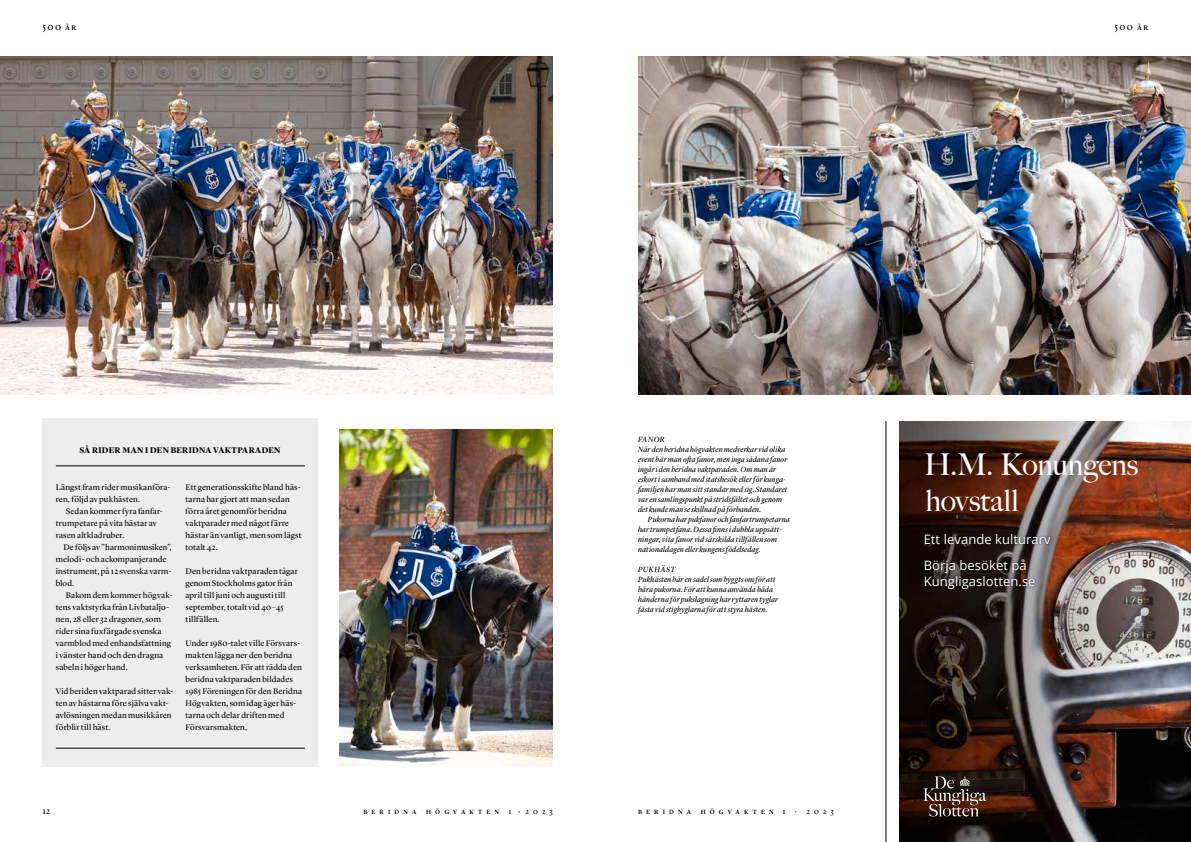
<style>
.page{position:relative;width:1191px;height:842px;background:#fff}
.page>*{position:absolute;margin:0;border:0;box-sizing:border-box;transform-origin:0 0}
.t1{font:30px/36px "Big Caslon Q";letter-spacing:-.01em;color:#fff}
.t2{font:13px/25.9px "Open Sans";letter-spacing:.005em;color:#fff}
.t3{font:10px "Lyon Display";letter-spacing:.135em;color:#000}
.t4{font:9px "Lyon Display";color:#000}
.t5{font:8.5px/12px "Lyon Display";letter-spacing:.015em;color:#000}
.t6{font:700 8.5px "Lyon Display";letter-spacing:.035em;color:#000}
.t7{font:8.4px "Lyon Display";letter-spacing:.01em;color:#000}
.t8{font:italic 7.8px/10px "Lyon Display";letter-spacing:.015em;color:#000}
.t9{font:500 6.3px "Lyon Display";letter-spacing:.655em;color:#000}
.s1{font-weight:500;font-size:7px}
.s2{font-weight:400;font-size:8px}
</style>
<div class="page">
<div style="left:43px;top:418px;width:275px;height:348px;background:#ededed"></div>
<img style="left:0;top:57px;width:552px;height:337px">
<img style="left:899px;top:421px;width:292px;height:421px">
<div style="left:922px;top:532px;width:131px;height:59px;background:#000;opacity:.55"></div>
<svg style="left:923px;top:776px;width:63px;height:40px"></svg>
<hr style="left:885px;top:421px;width:1px;height:421px;background:#000">
<img style="left:638px;top:57px;width:553px;height:337px">
<img style="left:339px;top:429px;width:214px;height:337px">
<hr style="left:56px;top:748px;width:249px;height:1px;background:#000">
<hr style="left:56px;top:466px;width:249px;height:1px;background:#000">
<p class="t3" style="left:43px;top:19px;width:35px">500 <span class="s1">ÅR</span></p>
<p class="t3" style="left:1114px;top:19px;width:35px">500 <span class="s1">ÅR</span></p>
<p class="t6" style="left:79px;top:443px;width:202px">SÅ RIDER MAN I DEN BERIDNA VAKTPARADEN</p>
<p class="t5" style="left:56px;top:481px;width:116px">Längst fram rider musikanföra&shy;ren, följd av pukhästen.</p>
<p class="t5" style="left:56px;top:505px;width:109px;text-indent:10px">Sedan kommer fyra fanfar&shy;trumpetare på vita hästar av rasen altkladruber.</p>
<p class="t7" style="left:63px;top:541px;width:110px">De följs av ”harmonimusiken”,</p>
<p class="t5" style="left:56px;top:553px;width:117px">melodi- och ackompanjerande instrument, på 12 svenska varm&shy;blod.</p>
<p class="t5" style="left:56px;top:589px;width:118px;text-indent:10px">Bakom dem kommer högvak&shy;tens vaktstyrka från Livbataljo&shy;nen, 28 eller 32 dragoner, som rider sina fuxfärgade svenska varmblod med enhandsfattning i vänster hand och den dragna sabeln i höger hand.</p>
<p class="t5" style="left:56px;top:685px;width:119px">Vid beriden vaktparad sitter vak&shy;ten av hästarna före själva vakt&shy;avlösningen medan musikkåren förblir till häst.</p>
<p class="t5" style="left:185px;top:481px;width:118px">Ett generationsskifte bland häs&shy;tarna har gjort att man sedan förra året genomför beridna vaktparader med något färre hästar än vanligt, men som lägst totalt 42.</p>
<p class="t5" style="left:185px;top:565px;width:114px">Den beridna vaktparaden tågar genom Stockholms gator från april till juni och augusti till september, totalt vid 40–45 tillfällen.</p>
<p class="t5" style="left:185px;top:637px;width:118px">Under 1980-talet ville Försvars&shy;makten lägga ner den beridna verksamheten. För att rädda den beridna vaktparaden bildades<br>1985 Föreningen för den Beridna<br>Högvakten, som idag äger häs&shy;tarna och delar driften med<br>Försvarsmakten.</p>
<p class="t8" style="left:638px;top:434px;width:151px">FANOR<br>När den beridna högvakten medverkar vid olika event bär man ofta fanor, men inga sådana fanor ingår i den beridna vaktparaden. Om man är eskort i samband med statsbesök eller för kunga&shy;familjen har man sitt standar med sig. Standaret var en samlingspunkt på stridsfältet och genom det kunde man se skillnad på förbanden.</p>
<p class="t8" style="left:638px;top:514px;width:153px;text-indent:10px">Pukorna har pukfanor och fanfartrumpetarna har trumpetfana. Dessa finns i dubbla uppsätt&shy;ningar, vita fanor vid särskilda tillfällen som nationaldagen eller kungens födelsedag.</p>
<p class="t8" style="left:638px;top:564px;width:142px">PUKHÄST<br>Pukhästen bär en sadel som byggts om för att bära pukorna. För att kunna använda båda händerna för pukslagning har ryttaren tyglar fästa vid stigbyglarna för att styra hästen.</p>
<p class="t4" style="left:43px;top:804px;width:9px">12</p>
<p class="t9" style="left:363px;top:807px;width:55px">BERIDNA</p>
<p class="t9" style="left:426px;top:807px;width:128px">HÖGVAKTEN <span class="s2">1</span> <span class="s2">•</span><span class="s2">2023</span></p>
<p class="t9" style="left:638px;top:807px;width:55px">BERIDNA</p>
<p class="t9" style="left:700px;top:807px;width:135px">HÖGVAKTEN <span class="s2">1 • 2023</span></p>
<h1 class="t1" style="left:924px;top:447px;width:216px">H.M. Konungens hovstall</h1>
<h2 class="t2" style="left:923px;top:526px;width:129px">Ett levande kulturarv<br>Börja besöket på</h2>
<h2 class="t2" style="left:923px;top:568px;width:113px">Kungligaslotten.se</h2>
</div>
